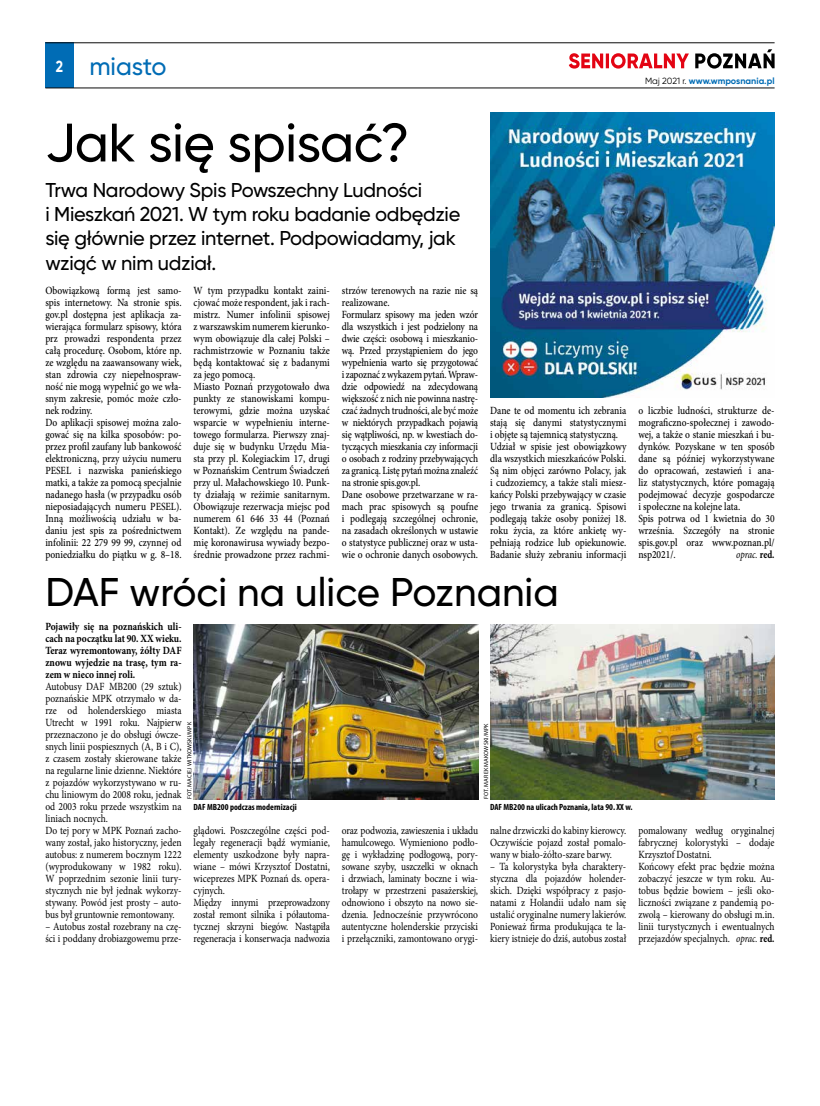
<style>
.page{position:relative;width:820px;height:1106px;background:#fff}
.page>*{position:absolute;margin:0;border:0;box-sizing:border-box;transform-origin:0 0}
.t1{font:500 54px "Gilroy";letter-spacing:-.01em;color:#000}
.t2{font:500 40px "Gilroy";color:#000}
.t3{font:500 25px "Gilroy";color:#006cb5}
.t4{font:500 20px/24px "Gilroy";letter-spacing:-.015em;color:#000}
.t5{font:700 16px "Gilroy";color:#fff;scale:.86 1}
.t6{font:500 11px/12px "Minion Pro";color:#000;scale:.86 1}
.t7{font:11px/12px "Minion Pro";color:#000;scale:.86 1}
.t8{font:700 11px/12px "Minion Pro";color:#000;text-align:justify;scale:.86 1}
.t9{font:italic 11px "Minion Pro";letter-spacing:-.01em;color:#000;scale:.82 1}
.t10{font:700 condensed 9px "Myriad Pro";color:#000}
.t11{font:700 9px "Gilroy";color:#006cb5}
.t12{font:6px "Myriad Pro";letter-spacing:.02em;color:#000}
.s1{font-weight:400;color:#000}
.s2{font-weight:700;font-style:normal}
.s3{font-style:italic}
.s4{font-weight:700}
</style>
<div class="page">
<div style="left:45px;top:43px;width:29px;height:45px;background:#006cb5"></div>
<hr style="left:45px;top:43px;width:729px;height:1px;background:#0b0b0b">
<hr style="left:45px;top:88px;width:729px;height:1px;background:#0b0b0b">
<svg style="left:695px;top:49px;width:79px;height:20px"></svg>
<svg style="left:568px;top:53px;width:120px;height:16px"></svg>
<img style="left:193px;top:624px;width:285px;height:175px">
<img style="left:490px;top:624px;width:284px;height:175px">
<img style="left:490px;top:113px;width:284px;height:284px">
<h3 class="t5" style="left:56px;top:56px;width:10px">2</h3>
<h3 class="t3" style="left:89px;top:51px;width:79px">miasto</h3>
<p class="t11" style="left:644px;top:75px;width:131px"><span class="s1">Maj 2021 r.</span> www.wmposnania.pl</p>
<h1 class="t1" style="left:45px;top:109px;width:365px">Jak się spisać?</h1>
<h3 class="t4" style="left:45px;top:178px;width:416px">Trwa Narodowy Spis Powszechny Ludności<br>i Mieszkań 2021. W tym roku badanie odbędzie się głównie przez internet. Podpowiadamy, jak wziąć w nim udział.</h3>
<p class="t6" style="left:45px;top:284px;width:160px">Obowiązkową formą jest samo&shy;spis internetowy. Na stronie spis. gov.pl dostępna jest aplikacja za&shy;wierająca formularz spisowy, która prz prowadzi respondenta przez całą procedurę. Osobom, które np. ze względu na zaawansowany wiek, stan zdrowia czy niepełnospraw&shy;ność nie mogą wypełnić go we wła&shy;snym zakresie, pomóc może czło&shy;nek rodziny.<br>Do aplikacji spisowej można zalo&shy;gować się na kilka sposobów: po&shy;przez profil zaufany lub bankowość elektroniczną, przy użyciu numeru<br>PESEL i nazwiska panieńskiego matki, a także za pomocą specjalnie nadanego hasła (w przypadku osób nieposiadających numeru PESEL).<br>Inną możliwością udziału w ba&shy;daniu jest spis za pośrednictwem infolinii: 22 279 99 99, czynnej od poniedziałku do piątku w g. 8–18.</p>
<p class="t6" style="left:193px;top:284px;width:160px">W tym przypadku kontakt zaini&shy;cjować może respondent, jak i rach&shy;mistrz. Numer infolinii spisowej z warszawskim numerem kierunko&shy;wym obowiązuje dla całej Polski – rachmistrzowie w Poznaniu także będą kontaktować się z badanymi za jego pomocą.<br>Miasto Poznań przygotowało dwa punkty ze stanowiskami kompu&shy;terowymi, gdzie można uzyskać wsparcie w wypełnieniu interne&shy;towego formularza. Pierwszy znaj&shy;duje się w budynku Urzędu Mia&shy;sta przy pl. Kolegiackim 17, drugi w Poznańskim Centrum Świadczeń przy ul. Małachowskiego 10. Punk&shy;ty działają w reżimie sanitarnym.<br>Obowiązuje rezerwacja miejsc pod numerem 61 646 33 44 (Poznań<br>Kontakt). Ze względu na pande&shy;mię koronawirusa wywiady bezpo&shy;średnie prowadzone przez rachmi-</p>
<p class="t6" style="left:342px;top:284px;width:160px">strzów terenowych na razie nie są realizowane.<br>Formularz spisowy ma jeden wzór dla wszystkich i jest podzielony na dwie części: osobową i mieszkanio&shy;wą. Przed przystąpieniem do jego wypełnienia warto się przygotować i zapoznać z wykazem pytań. Wpraw&shy;dzie odpowiedź na zdecydowaną większość z nich nie powinna nastrę&shy;czać żadnych trudności, ale być może w niektórych przypadkach pojawią się wątpliwości, np. w kwestiach do&shy;tyczących mieszkania czy informacji o osobach z rodziny przebywających za granicą. Listę pytań można znaleźć na stronie spis.gov.pl.<br>Dane osobowe przetwarzane w ra&shy;mach prac spisowych są poufne i podlegają szczególnej ochronie, na zasadach określonych w ustawie o statystyce publicznej oraz w usta&shy;wie o ochronie danych osobowych.</p>
<p class="t6" style="left:490px;top:404px;width:160px">Dane te od momentu ich zebrania stają się danymi statystycznymi i objęte są tajemnicą statystyczną.<br>Udział w spisie jest obowiązkowy dla wszystkich mieszkańców Polski.<br>Są nim objęci zarówno Polacy, jak i cudzoziemcy, a także stali miesz&shy;kańcy Polski przebywający w czasie jego trwania za granicą. Spisowi podlegają także osoby poniżej 18. roku życia, za które ankietę wy&shy;pełniają rodzice lub opiekunowie.<br>Badanie służy zebraniu informacji</p>
<p class="t6" style="left:638px;top:404px;width:160px">o liczbie ludności, strukturze de&shy;mograficzno-społecznej i zawodo&shy;wej, a także o stanie mieszkań i bu&shy;dynków. Pozyskane w ten sposób dane są później wykorzystywane do opracowań, zestawień i ana&shy;liz statystycznych, które pomagają podejmować decyzje gospodarcze i społeczne na kolejne lata.<br>Spis potrwa od 1 kwietnia do 30 września. Szczegóły na stronie spis.gov.pl oraz www.poznan.pl/ nsp2021/.</p>
<p class="t9" style="left:736px;top:546px;width:48px">oprac. <span class="s2">red.</span></p>
<h2 class="t2" style="left:45px;top:567px;width:514px">DAF wróci na ulice Poznania</h2>
<p class="t8" style="left:45px;top:620px;width:160px">Pojawiły się na poznańskich uli&shy;cach na początku lat 90. XX wieku.<br>Teraz wyremontowany, żółty DAF znowu wyjedzie na trasę, tym ra&shy;zem w nieco innej roli.</p>
<p class="t7" style="left:45px;top:680px;width:160px">Autobusy DAF MB200 (29 sztuk) poznańskie MPK otrzymało w da&shy;rze od holenderskiego miasta<br>Utrecht w 1991 roku. Najpierw przeznaczono je do obsługi ówcze&shy;snych linii pospiesznych (A, B i C), z czasem zostały skierowane także na regularne linie dzienne. Niektóre z pojazdów wykorzystywano w ru&shy;chu liniowym do 2008 roku, jednak od 2003 roku przede wszystkim na liniach nocnych.<br>Do tej pory w MPK Poznań zacho&shy;wany został, jako historyczny, jeden autobus: z numerem bocznym 1222 (wyprodukowany w 1982 roku).<br>W poprzednim sezonie linii tury&shy;stycznych nie był jednak wykorzy&shy;stywany. Powód jest prosty – auto&shy;bus był gruntownie remontowany.</p>
<p class="t7" style="left:45px;top:920px;width:160px">– Autobus został rozebrany na czę&shy;ści i poddany drobiazgowemu prze-</p>
<p class="t12" style="left:186px;top:799px;width:78px;rotate:-90deg">fot. Maciej Witkowski/MPK</p>
<p class="t12" style="left:482px;top:799px;width:76px;rotate:-90deg">fot. Marek Makowski/MPK</p>
<p class="t10" style="left:193px;top:801px;width:104px">DAF MB200 podczas modernizacji</p>
<p class="t10" style="left:490px;top:801px;width:144px">DAF MB200 na ulicach Poznania, lata 90. XX w.</p>
<p class="t7" style="left:193px;top:824px;width:160px">glądowi. Poszczególne części pod&shy;legały regeneracji bądź wymianie, elementy uszkodzone były napra&shy;wiane – mówi Krzysztof Dostatni, wiceprezes MPK Poznań ds. opera&shy;cyjnych.<br>Między innymi przeprowadzony został remont silnika i półautoma&shy;tycznej skrzyni biegów. Nastąpiła regeneracja i konserwacja nadwozia</p>
<p class="t7" style="left:342px;top:824px;width:160px;text-align:justify">oraz podwozia, zawieszenia i układu hamulcowego. Wymieniono podło&shy;gę i wykładzinę podłogową, pory&shy;sowane szyby, uszczelki w oknach i drzwiach, laminaty boczne i wia&shy;trołapy w przestrzeni pasażerskiej, odnowiono i obszyto na nowo sie&shy;dzenia. Jednocześnie przywrócono autentyczne holenderskie przyciski i przełączniki, zamontowano orygi-</p>
<p class="t7" style="left:490px;top:824px;width:160px;text-align:justify">nalne drzwiczki do kabiny kierowcy.<br>Oczywiście pojazd został pomalo&shy;wany w biało-żółto-szare barwy.</p>
<p class="t7" style="left:638px;top:824px;width:160px">pomalowany według oryginalnej fabrycznej kolorystyki – dodaje<br>Krzysztof Dostatni.<br>Końcowy efekt prac będzie można zobaczyć jeszcze w tym roku. Au&shy;tobus będzie bowiem – jeśli oko&shy;liczności związane z pandemią po&shy;zwolą – kierowany do obsługi m.in. linii turystycznych i ewentualnych przejazdów specjalnych. <span class="s3">oprac.</span> <span class="s4">red.</span></p>
<p class="t7" style="left:490px;top:860px;width:160px;text-align:justify">– Ta kolorystyka była charaktery&shy;styczna dla pojazdów holender&shy;skich. Dzięki współpracy z pasjo&shy;natami z Holandii udało nam się ustalić oryginalne numery lakierów.<br>Ponieważ firma produkująca te la&shy;kiery istnieje do dziś, autobus został</p>
</div>
